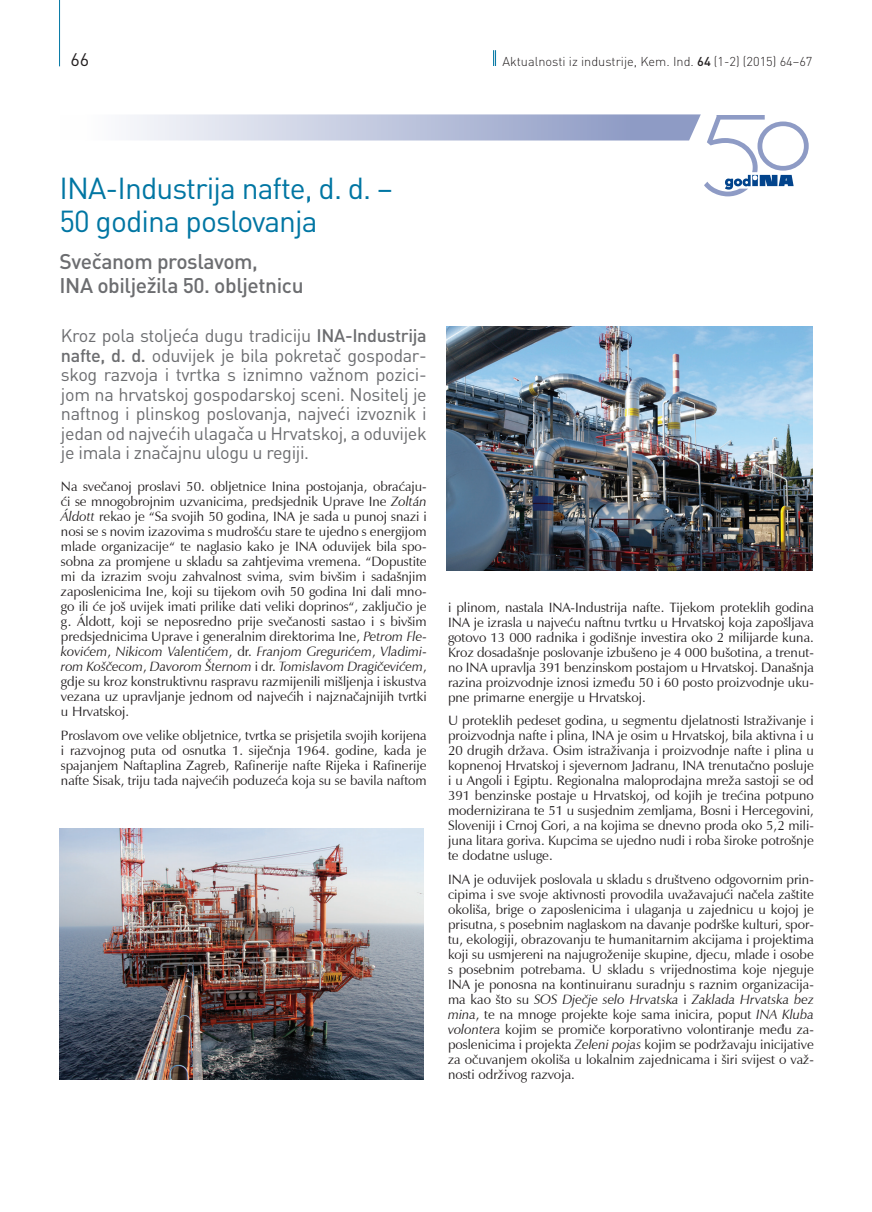
<style>
.page{position:relative;width:872px;height:1212px;background:#fff}
.page>*{position:absolute;margin:0;border:0;box-sizing:border-box;transform-origin:0 0}
._23_Naslov_rubrike{font:30px/33px "DIN Pro";letter-spacing:-.03em;color:#0076a3}
._23_Naslov_rubrike-2{font:500 21px/24px "DIN Pro";letter-spacing:-.02em;color:#6c6d70}
._26_Tekst_rubrike{font:18px/19.5px "DIN Pro";letter-spacing:-.02em;color:#6c6d70;text-align:justify}
.t1{font:18px "DIN Pro";color:#231f20}
._26_Tekst_rubrike-2{font:13.5px/15px "Zapf Humanist Roman KUI";color:#231f20;text-align:justify}
.t2{font:300 12.75px "DIN Pro";color:#231f20}
.s1{font-weight:500}
.s2{font-family:"Zapf Humanist Italic KUI"}
</style>
<div class="page">
<hr style="left:59px;top:0;width:1px;height:66px;background:#0076a3">
<svg style="left:493px;top:50px;width:3px;height:16px"></svg>
<svg style="left:130px;top:114px;width:678px;height:82px"></svg>
<img style="left:60px;top:828px;width:363px;height:251px">
<img style="left:446px;top:326px;width:366px;height:244px">
<p class="t1" style="left:71px;top:47px;width:20px">66</p>
<p class="t2" style="left:502px;top:53px;width:311px">Aktualnosti iz industrije, Kem. Ind. <span class="s1">64</span> (1-2) (2015) 64–67</p>
<p class="_23_Naslov_rubrike" style="left:60px;top:171px;width:335px">INA-Industrija nafte, d. d. –<br>50 godina poslovanja</p>
<p class="_23_Naslov_rubrike-2" style="left:60px;top:249px;width:245px">Svečanom proslavom,<br>INA obilježila 50. obljetnicu</p>
<p class="_26_Tekst_rubrike" style="left:61px;top:325px;width:367px">Kroz pola stoljeća dugu tradiciju <span class="s1">INA-Industrija nafte, d. d.</span> oduvijek je bila pokretač gospodar&shy;skog razvoja i tvrtka s iznimno važnom pozici&shy;jom na hrvatskoj gospodarskoj sceni. Nositelj je naftnog i plinskog poslovanja, najveći izvoznik i jedan od najvećih ulagača u Hrvatskoj, a oduvijek je imala i značajnu ulogu u regiji.</p>
<p class="_26_Tekst_rubrike-2" style="left:61px;top:480px;width:367px">Na svečanoj proslavi 50. obljetnice Inina postojanja, obraćaju&shy;ći se mnogobrojnim uzvanicima, predsjednik Uprave Ine <span class="s2">Zoltán Áldott</span> rekao je “Sa svojih 50 godina, INA je sada u punoj snazi i nosi se s novim izazovima s mudrošću stare te ujedno s energijom mlade organizacije“ te naglasio kako je INA oduvijek bila spo&shy;sobna za promjene u skladu sa zahtjevima vremena. “Dopustite mi da izrazim svoju zahvalnost svima, svim bivšim i sadašnjim zaposlenicima Ine, koji su tijekom ovih 50 godina Ini dali mno&shy;go ili će još uvijek imati prilike dati veliki doprinos“, zaključio je g. Áldott, koji se neposredno prije svečanosti sastao i s bivšim predsjednicima Uprave i generalnim direktorima Ine, <span class="s2">Petrom Fle&shy;kovićem</span>, <span class="s2">Nikicom Valentićem</span>, dr. <span class="s2">Franjom Gregurićem</span>, <span class="s2">Vladimi&shy;rom Koščecom</span>, <span class="s2">Davorom Šternom</span> i dr. <span class="s2">Tomislavom Dragičevićem</span>, gdje su kroz konstruktivnu raspravu razmijenili mišljenja i iskustva vezana uz upravljanje jednom od najvećih i najznačajnijih tvrtki u Hrvatskoj.</p>
<p class="_26_Tekst_rubrike-2" style="left:61px;top:728px;width:367px">Proslavom ove velike obljetnice, tvrtka se prisjetila svojih korijena i razvojnog puta od osnutka 1. siječnja 1964. godine, kada je spajanjem Naftaplina Zagreb, Rafinerije nafte Rijeka i Rafinerije nafte Sisak, triju tada najvećih poduzeća koja su se bavila naftom</p>
<p class="_26_Tekst_rubrike-2" style="left:448px;top:600px;width:367px">i plinom, nastala INA-Industrija nafte. Tijekom proteklih godina INA je izrasla u najveću naftnu tvrtku u Hrvatskoj koja zapošljava gotovo 13 000 radnika i godišnje investira oko 2 milijarde kuna.<br>Kroz dosadašnje poslovanje izbušeno je 4 000 bušotina, a trenut&shy;no INA upravlja 391 benzinskom postajom u Hrvatskoj. Današnja razina proizvodnje iznosi između 50 i 60 posto proizvodnje uku&shy;pne primarne energije u Hrvatskoj.</p>
<p class="_26_Tekst_rubrike-2" style="left:448px;top:714px;width:367px">U proteklih pedeset godina, u segmentu djelatnosti Istraživanje i proizvodnja nafte i plina, INA je osim u Hrvatskoj, bila aktivna i u 20 drugih država. Osim istraživanja i proizvodnje nafte i plina u kopnenoj Hrvatskoj i sjevernom Jadranu, INA trenutačno posluje i u Angoli i Egiptu. Regionalna maloprodajna mreža sastoji se od 391 benzinske postaje u Hrvatskoj, od kojih je trećina potpuno modernizirana te 51 u susjednim zemljama, Bosni i Hercegovini, Sloveniji i Crnoj Gori, a na kojima se dnevno proda oko 5,2 mili&shy;juna litara goriva. Kupcima se ujedno nudi i roba široke potrošnje te dodatne usluge.</p>
<p class="_26_Tekst_rubrike-2" style="left:448px;top:872px;width:367px">INA je oduvijek poslovala u skladu s društveno odgovornim prin&shy;cipima i sve svoje aktivnosti provodila uvažavajući načela zaštite okoliša, brige o zaposlenicima i ulaganja u zajednicu u kojoj je prisutna, s posebnim naglaskom na davanje podrške kulturi, spor&shy;tu, ekologiji, obrazovanju te humanitarnim akcijama i projektima koji su usmjereni na najugroženije skupine, djecu, mlade i osobe s posebnim potrebama. U skladu s vrijednostima koje njeguje INA je ponosna na kontinuiranu suradnju s raznim organizacija&shy;ma kao što su <span class="s2">SOS Dječje selo Hrvatska</span> i <span class="s2">Zaklada Hrvatska bez mina</span>, te na mnoge projekte koje sama inicira, poput <span class="s2">INA Kluba volontera</span> kojim se promiče korporativno volontiranje među za&shy;poslenicima i projekta <span class="s2">Zeleni pojas</span> kojim se podržavaju inicijative za očuvanjem okoliša u lokalnim zajednicama i širi svijest o važ&shy;nosti održivog razvoja.</p>
</div>
